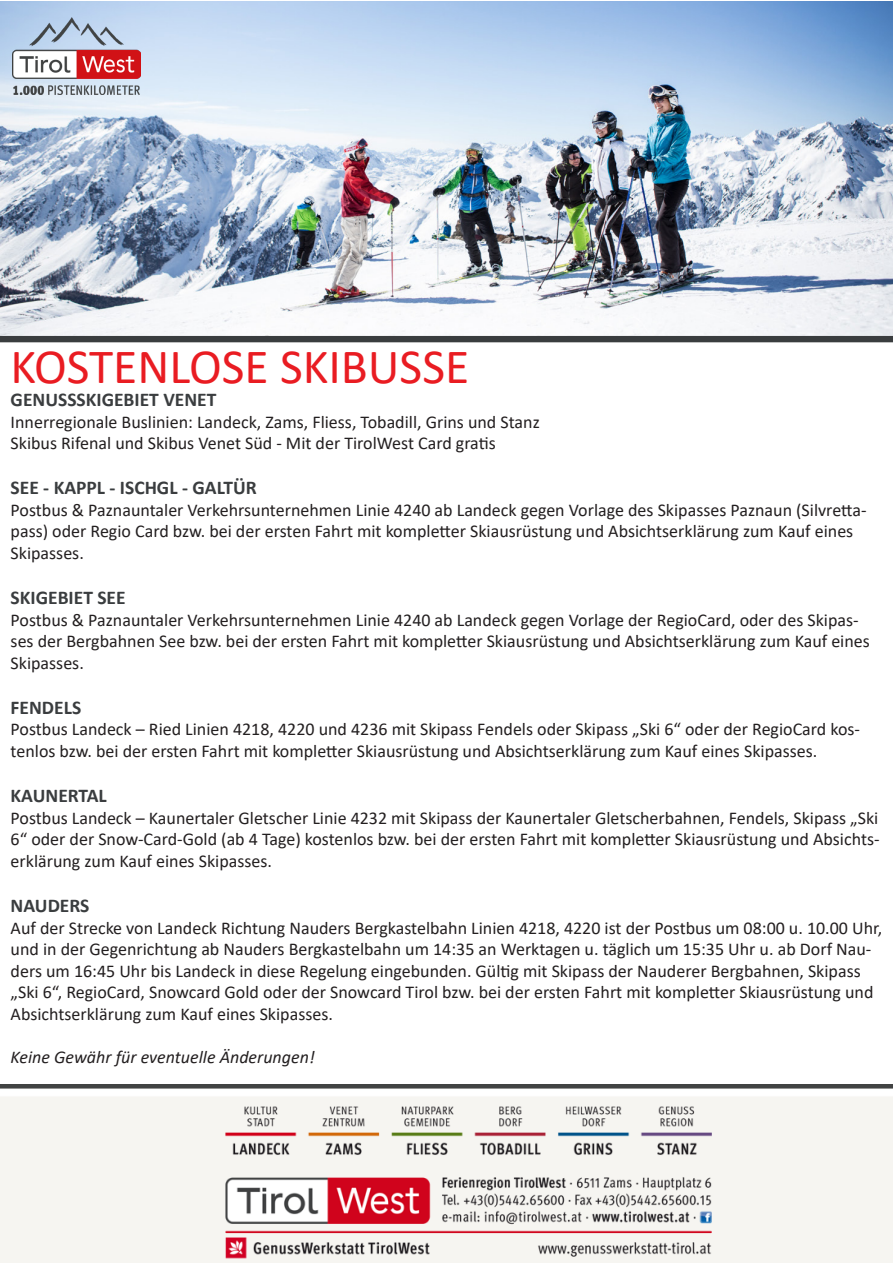
<style>
.page{position:relative;width:893px;height:1263px;background:#fff}
.page>*{position:absolute;margin:0;border:0;box-sizing:border-box;transform-origin:0 0}
.t1{font:49.5px "Calibri";color:#e91c22}
.t2{font:700 19.5px "Calibri";color:#3a3d3f}
.t3{font:18px/21.6px "Calibri";color:#231f20}
.t4{font:italic 18px "Calibri";color:#231f20}
</style>
<div class="page">
<img style="left:0;top:1px;width:893px;height:335px">
<img style="left:0;top:1084px;width:893px;height:179px">
<div style="left:0;top:336px;width:893px;height:6px;background:#3a3d3f"></div>
<img style="left:13px;top:17px;width:127px;height:77px">
<p class="t1" style="left:11px;top:332px;width:460px">KOSTENLOSE SKIBUSSE</p>
<p class="t2" style="left:11px;top:386px;width:207px">GENUSSSKIGEBIET VENET</p>
<p class="t3" style="left:11px;top:410px;width:531px">Innerregionale Buslinien: Landeck, Zams, Fliess, Tobadill, Grins und Stanz</p>
<p class="t3" style="left:11px;top:432px;width:487px">Skibus Rifenal und Skibus Venet Süd - Mit der TirolWest Card gratis</p>
<p class="t2" style="left:11px;top:474px;width:248px">SEE - KAPPL - ISCHGL - GALTÜR</p>
<p class="t3" style="left:11px;top:499px;width:857px">Postbus &amp; Paznauntaler Verkehrsunternehmen Linie 4240 ab Landeck gegen Vorlage des Skipasses Paznaun (Silvretta&shy;pass) oder Regio Card bzw. bei der ersten Fahrt mit kompletter Skiausrüstung und Absichtserklärung zum Kauf eines<br>Skipasses.</p>
<p class="t2" style="left:11px;top:584px;width:117px">SKIGEBIET SEE</p>
<p class="t3" style="left:11px;top:608px;width:861px">Postbus &amp; Paznauntaler Verkehrsunternehmen Linie 4240 ab Landeck gegen Vorlage der RegioCard, oder des Skipas&shy;ses der Bergbahnen See bzw. bei der ersten Fahrt mit kompletter Skiausrüstung und Absichtserklärung zum Kauf eines<br>Skipasses.</p>
<p class="t2" style="left:11px;top:694px;width:72px">FENDELS</p>
<p class="t3" style="left:11px;top:718px;width:851px">Postbus Landeck – Ried Linien 4218, 4220 und 4236 mit Skipass Fendels oder Skipass „Ski 6“ oder der RegioCard kos&shy;tenlos bzw. bei der ersten Fahrt mit kompletter Skiausrüstung und Absichtserklärung zum Kauf eines Skipasses.</p>
<p class="t2" style="left:11px;top:782px;width:98px">KAUNERTAL</p>
<p class="t3" style="left:11px;top:806px;width:870px;text-align:justify">Postbus Landeck – Kaunertaler Gletscher Linie 4232 mit Skipass der Kaunertaler Gletscherbahnen, Fendels, Skipass „Ski 6“ oder der Snow-Card-Gold (ab 4 Tage) kostenlos bzw. bei der ersten Fahrt mit kompletter Skiausrüstung und Absichts&shy;erklärung zum Kauf eines Skipasses.</p>
<p class="t2" style="left:11px;top:892px;width:80px">NAUDERS</p>
<p class="t3" style="left:11px;top:916px;width:873px">Auf der Strecke von Landeck Richtung Nauders Bergkastelbahn Linien 4218, 4220 ist der Postbus um 08:00 u. 10.00 Uhr, und in der Gegenrichtung ab Nauders Bergkastelbahn um 14:35 an Werktagen u. täglich um 15:35 Uhr u. ab Dorf Nau&shy;ders um 16:45 Uhr bis Landeck in diese Regelung eingebunden. Gültig mit Skipass der Nauderer Bergbahnen, Skipass „Ski 6“, RegioCard, Snowcard Gold oder der Snowcard Tirol bzw. bei der ersten Fahrt mit kompletter Skiausrüstung und Absichtserklärung zum Kauf eines Skipasses.</p>
<p class="t4" style="left:11px;top:1045px;width:306px">Keine Gewähr für eventuelle Änderungen!</p>
</div>
